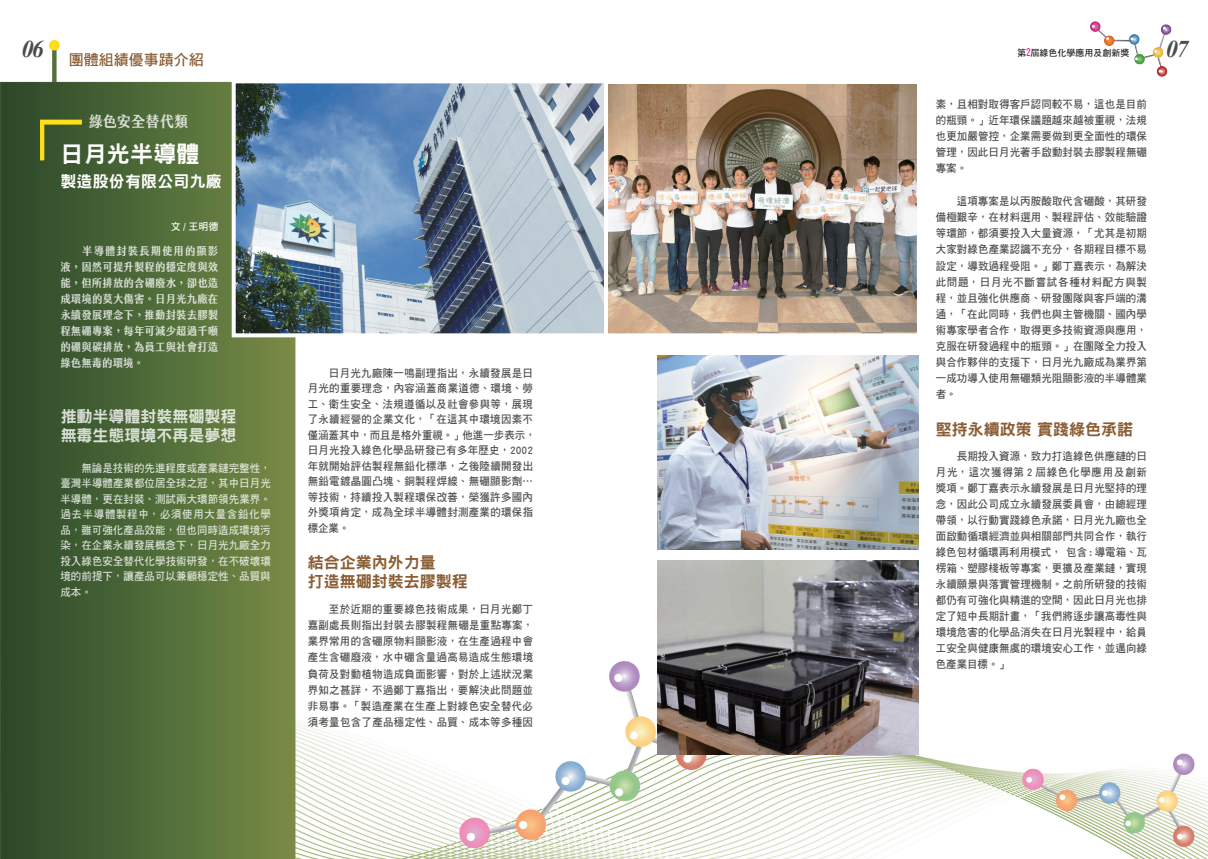
<style>
.page{position:relative;width:1208px;height:859px;background:#fff}
.page>*{position:absolute;margin:0;border:0;box-sizing:border-box;transform-origin:0 0}
.t1{font:italic 700 24px "Times New Roman";color:#4b4c4d}
.t2{font:23px "DF Hei Std W9";letter-spacing:.01em;color:#fff}
.t3{font:16px/19.2px "DF Hei Std W9";color:#fff}
.t4{font:16px "DF Hei Std W9";color:#8b5d34}
.t5{font:15px "DF Hei Std W7";color:#8b5d34}
.t6{font:15px "jf jinxuan Bold";color:#fff;scale:.95 1}
.t7{font:11px/16px "DF Hei Std W7";letter-spacing:.03em;color:#231f20;text-align:justify;scale:.95 1}
.t8{font:11px/15.5px "DF Hei Std W7";letter-spacing:.005em;color:#fff;text-align:justify;scale:.95 1}
.t9{font:11px/16px "jf jinxuan Bold";letter-spacing:.01em;color:#fff;text-align:justify;scale:.95 1}
.t10{font:10px "DF Hei Std W7";color:#fff}
.t11{font:9px "DF Hei Std W7";color:#231f20}
.s1{font-size:10.5px;color:#ed028c}
</style>
<div class="page">
<img style="left:0;top:40px;width:1208px;height:819px">
<svg style="left:40px;top:120px;width:42px;height:40px;background:#62712a"></svg>
<img style="left:237px;top:84px;width:367px;height:248px">
<div style="left:232px;top:79px;width:377px;height:258px;border:4px solid #fff"></div>
<img style="left:609px;top:84px;width:307px;height:248px">
<div style="left:604px;top:79px;width:317px;height:258px;border:4px solid #fff"></div>
<img style="left:658px;top:355px;width:261px;height:194px">
<img style="left:658px;top:560px;width:261px;height:194px">
<img style="left:1070px;top:21px;width:124px;height:68px">
<h1 class="t1" style="left:22px;top:32px;width:24px">06</h1>
<p class="t11" style="left:1017px;top:48px;width:114px">第<span class="s1">２</span>屆綠色化學應用及創新獎</p>
<h1 class="t1" style="left:1165px;top:32px;width:24px">07</h1>
<p class="t5" style="left:69px;top:52px;width:136px">團體組績優事蹟介紹</p>
<h3 class="t6" style="left:88px;top:113px;width:107px">綠色安全替代類</h3>
<p class="t2" style="left:60px;top:142px;width:141px">日月光半導體</p>
<p class="t3" style="left:60px;top:171px;width:163px">製造股份有限公司九廠</p>
<p class="t10" style="left:171px;top:221px;width:49px">文 / 王明德</p>
<p class="t9" style="left:60px;top:243px;width:168px">　　半導體封裝長期使用的顯影液，固然可提升製程的穩定度與效能，但所排放的含硼廢水，卻也造成環境的莫大傷害。日月光九廠在永續發展理念下，推動封裝去膠製程無硼專案，每年可減少超過千噸的硼與碳排放，為員工與社會打造綠色無毒的環境。</p>
<h3 class="t3" style="left:60px;top:406px;width:177px">推動半導體封裝無硼製程無毒生態環境不再是夢想</h3>
<p class="t8" style="left:60px;top:460px;width:223px">　　無論是技術的先進程度或產業鏈完整性，臺灣半導體產業都位居全球之冠，其中日月光半導體，更在封裝、測試兩大環節領先業界。過去半導體製程中，必須使用大量含鉛化學品，雖可強化產品效能，但也同時造成環境污染，在企業永續發展概念下，日月光九廠全力投入綠色安全替代化學技術研發，在不破壞環境的前提下，讓產品可以兼顧穩定性、品質與成本。</p>
<p class="t7" style="left:308px;top:365px;width:241px;line-height:15.5px;text-align:left">　　日月光九廠陳一鳴副理指出，永續發展是日月光的重要理念，內容涵蓋商業道德、環境、勞工、衛生安全、法規遵循以及社會參與等，展現了永續經營的企業文化，「在這其中環境因素不僅涵蓋其中，而且是格外重視。」他進一步表示，日月光投入綠色化學品研發已有多年歷史，2002年就開始評估製程無鉛化標準，之後陸續開發出無鉛電鍍晶圓凸塊、銅製程焊線、無硼顯影劑…等技術，持續投入製程環保改善，榮獲許多國內外獎項肯定，成為全球半導體封測產業的環保指標企業。</p>
<p class="t4" style="left:308px;top:554px;width:129px">結合企業內外力量</p>
<p class="t4" style="left:308px;top:573px;width:161px">打造無硼封裝去膠製程</p>
<p class="t7" style="left:308px;top:600px;width:239px">　　至於近期的重要綠色技術成果，日月光鄭丁嘉副處長則指出封裝去膠製程無硼是重點專案，業界常用的含硼原物料顯影液，在生產過程中會產生含硼廢液，水中硼含量過高易造成生態環境負荷及對動植物造成負面影響，對於上述狀況業界知之甚詳，不過鄭丁嘉指出，要解決此問題並非易事。「製造產業在生產上對綠色安全替代必須考量包含了產品穩定性、品質、成本等多種因</p>
<p class="t7" style="left:935px;top:95px;width:224px">素，且相對取得客戶認同較不易，這也是目前的瓶頸。」近年環保議題越來越被重視，法規也更加嚴管控，企業需要做到更全面性的環保管理，因此日月光著手啟動封裝去膠製程無硼專案。</p>
<p class="t7" style="left:935px;top:193px;width:224px">　　這項專案是以丙胺酸取代含硼酸，其研發備極艱辛，在材料選用、製程評估、效能驗證等環節，都須要投入大量資源，「尤其是初期大家對綠色產業認識不充分，各期程目標不易設定，導致過程受阻。」鄭丁嘉表示，為解決此問題，日月光不斷嘗試各種材料配方與製程，並且強化供應商、研發團隊與客戶端的溝通，「在此同時，我們也與主管機關、國內學術專家學者合作，取得更多技術資源與應用，克服在研發過程中的瓶頸。」在團隊全力投入與合作夥伴的支援下，日月光九廠成為業界第一成功導入使用無硼類光阻顯影液的半導體業者。</p>
<p class="t4" style="left:935px;top:421px;width:199px">堅持永續政策 實踐綠色承諾</p>
<p class="t7" style="left:935px;top:448px;width:224px">　　長期投入資源，致力打造綠色供應鏈的日月光，這次獲得第 2 屆綠色化學應用及創新獎項。鄭丁嘉表示永續發展是日月光堅持的理念，因此公司成立永續發展委員會，由總經理帶領，以行動實踐綠色承諾，日月光九廠也全面啟動循環經濟並與相關部門共同合作，執行綠色包材循環再利用模式， 包含 : 導電箱、瓦楞箱、塑膠棧板等專案，更擴及產業鏈，實現永續願景與落實管理機制。之前所研發的技術都仍有可強化與精進的空間，因此日月光也排定了短中長期計畫，「我們將逐步讓高毒性與環境危害的化學品消失在日月光製程中，給員工安全與健康無虞的環境安心工作，並邁向綠色產業目標。」</p>
</div>
